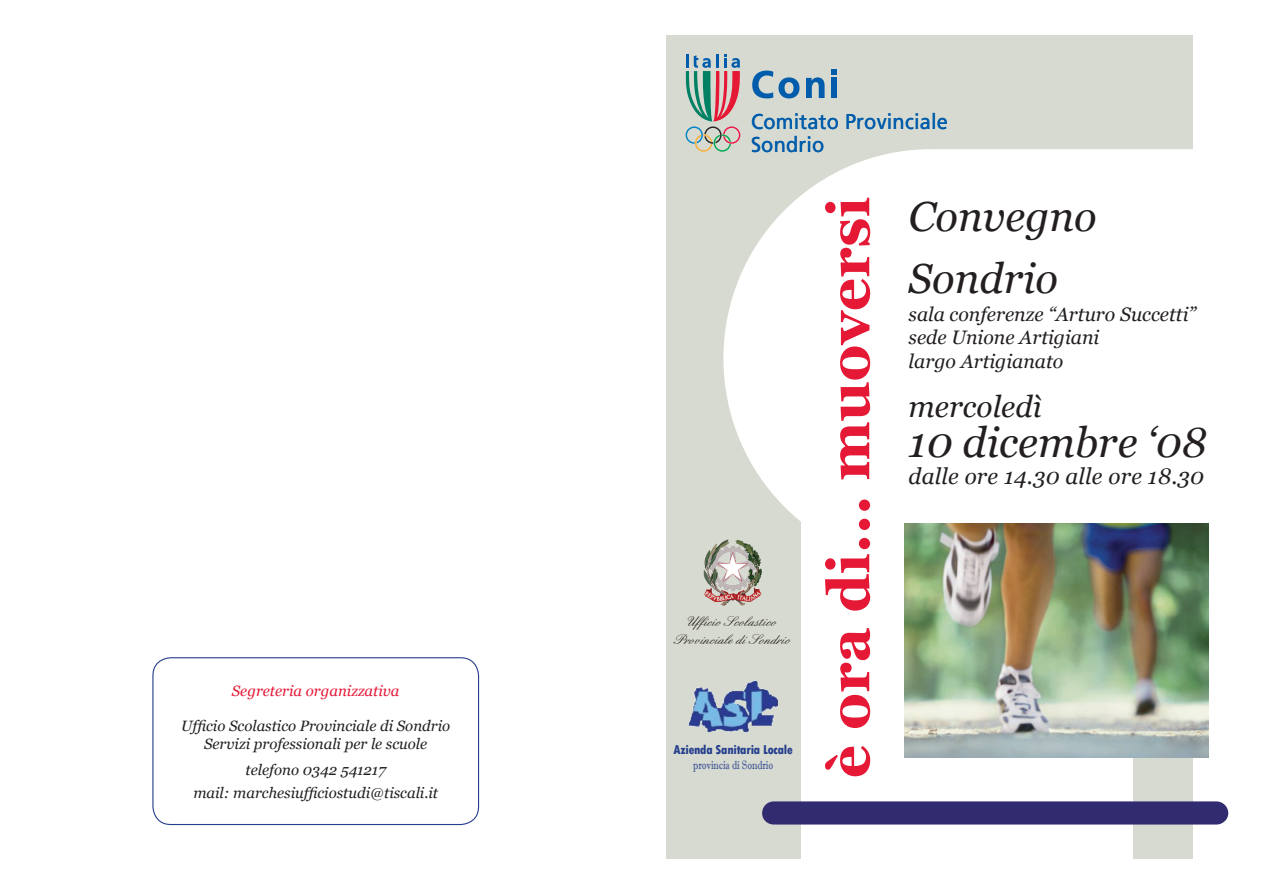
<style>
.page{position:relative;width:1263px;height:893px;background:#fff}
.page>*{position:absolute;margin:0;border:0;box-sizing:border-box;transform-origin:0 0}
.t1{font:700 58.5px "Georgia";color:#e51836}
.t2{font:italic 42px/62.7px "Georgia";color:#231f20}
.t3{font:italic 30px "Georgia";color:#231f20}
.t4{font:italic 22.5px "Georgia";letter-spacing:.01em;color:#231f20}
.t5{font:21.45px/23px "Frutiger";letter-spacing:.01em;color:#015dab;scale:.93 1}
.t6{font:italic 19.5px/23.4px "Georgia";color:#231f20}
.t7{font:italic 15px/18px "Georgia";color:#231f20;text-align:center}
.t8{font:15px/18px "English 157 BT";color:#231f20;text-align:center}
.t9{font:italic 15px "Georgia";color:#e51836}
.t10{font:800 condensed 13.5px "Tw Cen";letter-spacing:-.02em;color:#253f8e}
.t11{font:12px "Imprint MT Shadow";color:#253f8e;scale:.77 1}
</style>
<div class="page">
<div style="left:666px;top:35px;width:526px;height:824px;background:#d7dad0"></div>
<div style="left:801px;top:504px;width:331px;height:355px;background:#fff"></div>
<svg style="left:723px;top:149px;width:469px;height:419px;background:#fbfbfa"></svg>
<div style="left:762px;top:801px;width:466px;height:23px;background:#312b70;border-radius:12px"></div>
<svg style="left:686px;top:54px;width:54px;height:98px"></svg>
<svg style="left:752px;top:71px;width:47px;height:27px"></svg>
<svg style="left:806px;top:77px;width:18px;height:21px"></svg>
<svg style="left:831px;top:69px;width:6px;height:6px"></svg>
<div style="left:831px;top:78px;width:6px;height:20px;background:#015dab"></div>
<img style="left:905px;top:523px;width:304px;height:234px">
<img style="left:688px;top:682px;width:90px;height:50px">
<div style="left:152px;top:657px;width:327px;height:168px;border:1px solid #253f8e;border-radius:18px"></div>
<img style="left:703px;top:536px;width:62px;height:70px">
<p class="t9" style="left:232px;top:681px;width:169px">Segreteria organizzativa</p>
<p class="t7" style="left:181px;top:717px;width:271px">Ufficio Scolastico Provinciale di Sondrio<br>Servizi professionali per le scuole</p>
<p class="t7" style="left:193px;top:759px;width:246px;line-height:22.2px">telefono 0342 541217<br>mail: marchesiufficiostudi@tiscali.it</p>
<h3 class="t5" style="left:751px;top:110px;width:213px">Comitato Provinciale<br>Sondrio</h3>
<p class="t8" style="left:676px;top:612px;width:118px">Ufficio Scolastico<br>Provinciale di Sondrio</p>
<p class="t10" style="left:673px;top:742px;width:121px">Azienda Sanitaria Locale</p>
<p class="t11" style="left:693px;top:757px;width:105px">provincia di Sondrio</p>
<h1 class="t1" style="left:811px;top:778px;width:583px;rotate:-90deg">è ora di... muoversi</h1>
<h2 class="t2" style="left:909px;top:185px;width:190px">Convegno<br>Sondrio</h2>
<h3 class="t6" style="left:909px;top:303px;width:289px">sala conferenze “Arturo Succetti” sede Unione Artigiani<br>largo Artigianato</h3>
<h3 class="t3" style="left:909px;top:387px;width:134px">mercoledì</h3>
<h2 class="t2" style="left:909px;top:412px;width:299px">10 dicembre ‘08</h2>
<h3 class="t4" style="left:909px;top:462px;width:297px">dalle ore 14.30 alle ore 18.30</h3>
</div>
